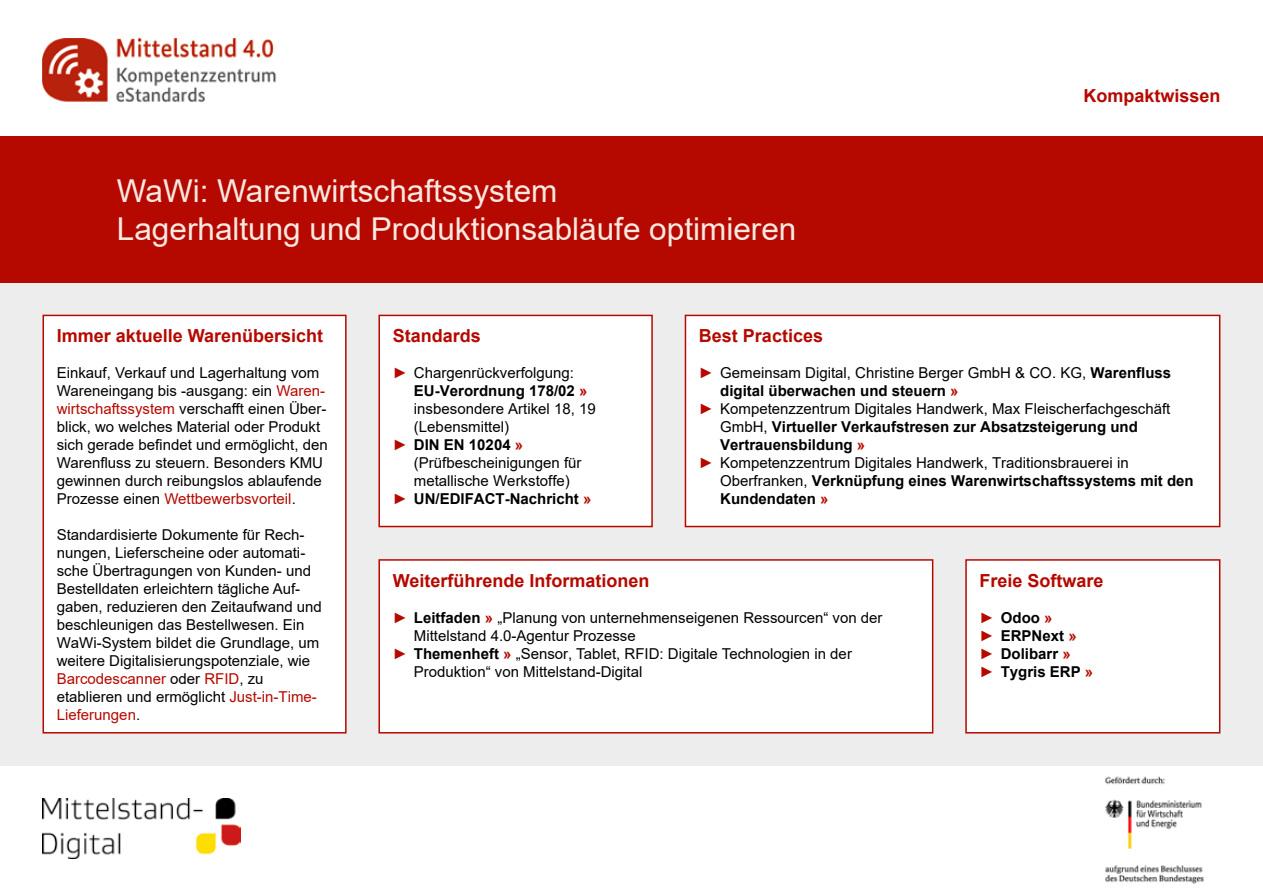
<style>
.page{position:relative;width:1263px;height:893px;background:#fff}
.page>*{position:absolute;margin:0;border:0;box-sizing:border-box;transform-origin:0 0}
.t1{font:31.5px/37.8px "Arial";color:#f9e9e1}
.t2{font:700 18px "Arial";color:#b50900}
.t3{font:15px/18px "Arial";color:#000}
.t4{font:700 15px/18px "Arial";color:#000}
.s1{color:#b50900}
.s2{font-weight:400;color:#b50900}
.s3{font-weight:700}
.s4{font-weight:400}
.s5{font-weight:700;color:#b50900}
</style>
<div class="page">
<div style="left:0;top:283px;width:1263px;height:482px;background:#ededed"></div>
<div style="left:0;top:136px;width:1263px;height:147px;background:#b50900"></div>
<div style="left:43px;top:315px;width:303px;height:418px;background:#fff"></div>
<div style="left:43px;top:315px;width:304px;height:418px;border:2px solid #b50900"></div>
<div style="left:966px;top:560px;width:254px;height:173px;background:#fff"></div>
<div style="left:965px;top:559px;width:255px;height:174px;border:2px solid #b50900"></div>
<div style="left:685px;top:315px;width:535px;height:211px;background:#fff"></div>
<div style="left:685px;top:315px;width:535px;height:212px;border:2px solid #b50900"></div>
<div style="left:379px;top:560px;width:554px;height:173px;background:#fff"></div>
<div style="left:378px;top:559px;width:555px;height:174px;border:2px solid #b50900"></div>
<div style="left:379px;top:315px;width:273px;height:211px;background:#fff"></div>
<div style="left:378px;top:315px;width:275px;height:212px;border:2px solid #b50900"></div>
<img style="left:43px;top:38px;width:234px;height:64px">
<img style="left:43px;top:798px;width:197px;height:61px">
<img style="left:1105px;top:776px;width:99px;height:108px">
<h1 class="t1" style="left:117px;top:172px;width:681px">WaWi: Warenwirtschaftssystem<br>Lagerhaltung und Produktionsabläufe optimieren</h1>
<p class="t2" style="left:1083px;top:83px;width:139px">Kompaktwissen</p>
<p class="t2" style="left:57px;top:323px;width:268px">Immer aktuelle Warenübersicht</p>
<p class="t3" style="left:57px;top:364px;width:272px">Einkauf, Verkauf und Lagerhaltung vom Wareneingang bis -ausgang: ein <span class="s1">Waren&shy;wirtschaftssystem</span> verschafft einen Über&shy;blick, wo welches Material oder Produkt sich gerade befindet und ermöglicht, den Warenfluss zu steuern. Besonders KMU gewinnen durch reibungslos ablaufende Prozesse einen <span class="s1">Wettbewerbsvorteil</span>.</p>
<p class="t3" style="left:57px;top:526px;width:267px">Standardisierte Dokumente für Rech&shy;nungen, Lieferscheine oder automati&shy;sche Übertragungen von Kunden- und Bestelldaten erleichtern tägliche Auf&shy;gaben, reduzieren den Zeitaufwand und beschleunigen das Bestellwesen. Ein WaWi-System bildet die Grundlage, um weitere Digitalisierungspotenziale, wie <span class="s1">Barcodescanner</span> oder <span class="s1">RFID</span>, zu etablieren und ermöglicht <span class="s1">Just-in-Time-Lieferungen</span>.</p>
<p class="t2" style="left:393px;top:323px;width:90px">Standards</p>
<p class="t3" style="left:393px;top:364px;width:183px"><span class="s1">►</span> Chargenrückverfolgung:</p>
<p class="t4" style="left:414px;top:382px;width:175px">EU-Verordnung 178/02 <span class="s1">»</span></p>
<p class="t3" style="left:414px;top:400px;width:183px">insbesondere Artikel 18, 19</p>
<p class="t3" style="left:414px;top:418px;width:97px">(Lebensmittel)</p>
<p class="t4" style="left:393px;top:436px;width:132px"><span class="s2">►</span> DIN EN 10204 <span class="s1">»</span></p>
<p class="t3" style="left:414px;top:454px;width:169px">(Prüfbescheinigungen für</p>
<p class="t3" style="left:414px;top:472px;width:157px">metallische Werkstoffe)</p>
<p class="t4" style="left:393px;top:490px;width:200px"><span class="s2">►</span> UN/EDIFACT-Nachricht <span class="s1">»</span></p>
<p class="t2" style="left:699px;top:323px;width:126px">Best Practices</p>
<p class="t3" style="left:699px;top:364px;width:474px"><span class="s1">►</span> Gemeinsam Digital, Christine Berger GmbH &amp; CO. KG, <span class="s3">Warenfluss</span></p>
<p class="t4" style="left:720px;top:382px;width:240px">digital überwachen und steuern <span class="s1">»</span></p>
<p class="t3" style="left:699px;top:400px;width:473px"><span class="s1">►</span> Kompetenzzentrum Digitales Handwerk, Max Fleischerfachgeschäft</p>
<p class="t4" style="left:720px;top:418px;width:419px"><span class="s4">GmbH,</span> Virtueller Verkaufstresen zur Absatzsteigerung und</p>
<p class="t4" style="left:720px;top:436px;width:147px">Vertrauensbildung <span class="s1">»</span></p>
<p class="t3" style="left:699px;top:454px;width:431px"><span class="s1">►</span> Kompetenzzentrum Digitales Handwerk, Traditionsbrauerei in</p>
<p class="t4" style="left:720px;top:472px;width:475px"><span class="s4">Oberfranken,</span> Verknüpfung eines Warenwirtschaftssystems mit den</p>
<p class="t4" style="left:720px;top:490px;width:110px">Kundendaten <span class="s1">»</span></p>
<p class="t2" style="left:393px;top:567px;width:258px">Weiterführende Informationen</p>
<p class="t3" style="left:393px;top:608px;width:491px"><span class="s1">►</span> <span class="s3">Leitfaden</span> <span class="s5">»</span> „Planung von unternehmenseigenen Ressourcen“ von der</p>
<p class="t3" style="left:414px;top:626px;width:223px">Mittelstand 4.0-Agentur Prozesse</p>
<p class="t3" style="left:393px;top:644px;width:461px"><span class="s1">►</span> <span class="s3">Themenheft</span> <span class="s5">»</span> „Sensor, Tablet, RFID: Digitale Technologien in der</p>
<p class="t3" style="left:414px;top:662px;width:230px">Produktion“ von Mittelstand-Digital</p>
<p class="t2" style="left:979px;top:567px;width:126px">Freie Software</p>
<p class="t4" style="left:979px;top:608px;width:115px"><span class="s2">►</span> Odoo <span class="s1">»<br></span><span class="s2">►</span> ERPNext <span class="s1">» </span><span class="s2">►</span> Dolibarr <span class="s1">»<br></span><span class="s2">►</span> Tygris ERP <span class="s1">»</span></p>
</div>
